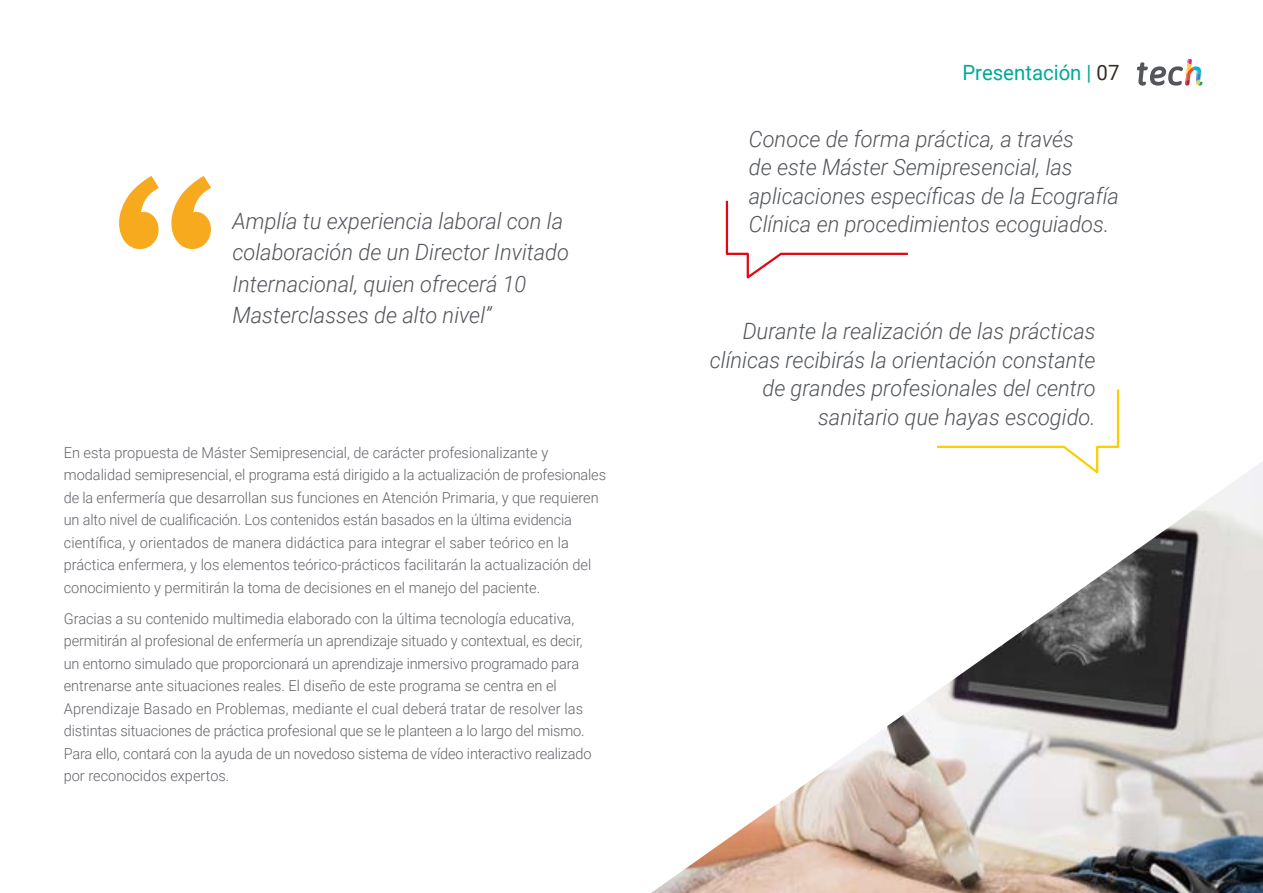
<style>
.page{position:relative;width:1263px;height:893px;background:#fff}
.page>*{position:absolute;margin:0;border:0;box-sizing:border-box;transform-origin:0 0}
.t1{font:italic 300 22.5px/28.5px "Roboto";color:#52555b}
.t2{font:21px "Roboto";color:#00a996}
.t3{font:300 15px/22.5px "Roboto";color:#61646a}
.s1{color:#312e20}
</style>
<div class="page">
<svg style="left:1137px;top:59px;width:65px;height:27px"></svg>
<img style="left:651px;top:461px;width:612px;height:432px">
<svg style="left:935px;top:389px;width:185px;height:88px"></svg>
<svg style="left:725px;top:200px;width:183px;height:79px"></svg>
<svg style="left:119px;top:176px;width:92px;height:73px"></svg>
<h2 class="t2" style="left:962px;top:57px;width:159px">Presentación | <span class="s1">07</span></h2>
<h1 class="t1" style="left:749px;top:123px;width:372px">Conoce de forma práctica, a través<br>de este Máster Semipresencial, las aplicaciones específicas de la Ecografía</h1>
<h1 class="t1" style="left:232px;top:206px;width:332px">Amplía tu experiencia laboral con la</h1>
<h1 class="t1" style="left:749px;top:209px;width:362px">Clínica en procedimientos ecoguiados.</h1>
<h1 class="t1" style="left:232px;top:236px;width:338px;line-height:31.5px">colaboración de un Director Invitado<br>Internacional, quien ofrecerá 10<br>Masterclasses de alto nivel”</h1>
<h1 class="t1" style="left:710px;top:316px;width:387px;text-align:right">Durante la realización de las prácticas clínicas recibirás la orientación constante de grandes profesionales del centro sanitario que hayas escogido.</h1>
<p class="t3" style="left:64px;top:441px;width:544px">En esta propuesta de Máster Semipresencial, de carácter profesionalizante y modalidad semipresencial, el programa está dirigido a la actualización de profesionales de la enfermería que desarrollan sus funciones en Atención Primaria, y que requieren un alto nivel de cualificación. Los contenidos están basados en la última evidencia científica, y orientados de manera didáctica para integrar el saber teórico en la práctica enfermera, y los elementos teórico-prácticos facilitarán la actualización del conocimiento y permitirán la toma de decisiones en el manejo del paciente.</p>
<p class="t3" style="left:64px;top:607px;width:529px">Gracias a su contenido multimedia elaborado con la última tecnología educativa, permitirán al profesional de enfermería un aprendizaje situado y contextual, es decir, un entorno simulado que proporcionará un aprendizaje inmersivo programado para entrenarse ante situaciones reales. El diseño de este programa se centra en el Aprendizaje Basado en Problemas, mediante el cual deberá tratar de resolver las distintas situaciones de práctica profesional que se le planteen a lo largo del mismo.<br>Para ello, contará con la ayuda de un novedoso sistema de vídeo interactivo realizado por reconocidos expertos.</p>
</div>
